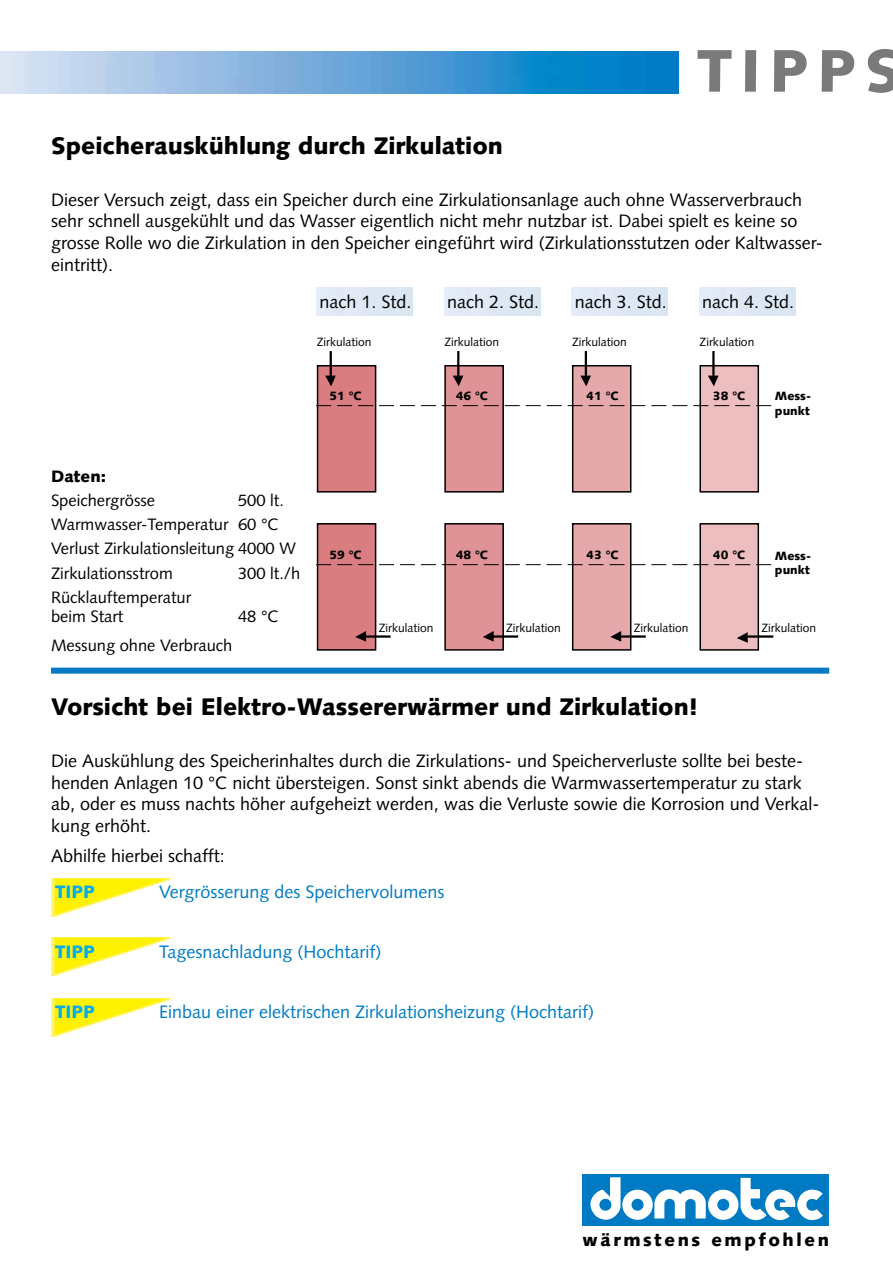
<style>
.page{position:relative;width:893px;height:1263px;background:#fff}
.page>*{position:absolute;margin:0;border:0;box-sizing:border-box;transform-origin:0 0}
.t1{font:900 60px "Syntax";letter-spacing:.145em;color:#797a7c}
.t2{font:900 24px "Syntax";color:#000}
.t3{font:18px/21.6px "Syntax";color:#000}
.t4{font:18px "Syntax";color:#007bc3}
.t5{font:900 18px "Syntax";letter-spacing:.145em;color:#000}
.t6{font:900 18px "Syntax";color:#00aeef}
.t7{font:16.5px/24px "Syntax";color:#000}
.t8{font:900 16.5px "Syntax";color:#000}
.t9{font:12px "Syntax";color:#000}
.t10{font:900 12px/14.4px "Syntax";color:#000}
</style>
<div class="page">
<img style="left:0;top:51px;width:679px;height:42px">
<div style="left:583px;top:1174px;width:246px;height:51px;background:#007ac2"></div>
<svg style="left:590px;top:1177px;width:233px;height:43px"></svg>
<img style="left:51px;top:878px;width:119px;height:38px">
<img style="left:51px;top:938px;width:119px;height:38px">
<img style="left:51px;top:998px;width:119px;height:38px">
<div style="left:318px;top:524px;width:58px;height:126px;background:#da7d81"></div>
<div style="left:317px;top:523px;width:59px;height:128px;border:2px solid #000"></div>
<hr style="left:360px;top:635px;width:31px;height:3px;background:#000">
<svg style="left:355px;top:631px;width:12px;height:11px"></svg>
<div style="left:700px;top:366px;width:58px;height:126px;background:#ecbec0"></div>
<div style="left:699px;top:365px;width:60px;height:128px;border:2px solid #000"></div>
<hr style="left:712px;top:351px;width:3px;height:30px;background:#000">
<svg style="left:708px;top:375px;width:11px;height:12px"></svg>
<div style="left:573px;top:366px;width:58px;height:126px;background:#e6a9ab"></div>
<div style="left:572px;top:365px;width:59px;height:128px;border:2px solid #000"></div>
<hr style="left:585px;top:351px;width:2px;height:30px;background:#000">
<svg style="left:580px;top:375px;width:11px;height:12px"></svg>
<div style="left:445px;top:366px;width:58px;height:126px;background:#e09396"></div>
<div style="left:444px;top:365px;width:60px;height:128px;border:2px solid #000"></div>
<hr style="left:457px;top:351px;width:2px;height:30px;background:#000">
<svg style="left:453px;top:375px;width:11px;height:12px"></svg>
<div style="left:318px;top:366px;width:58px;height:126px;background:#da7d81"></div>
<div style="left:317px;top:365px;width:59px;height:128px;border:2px solid #000"></div>
<hr style="left:330px;top:351px;width:2px;height:30px;background:#000">
<svg style="left:325px;top:375px;width:11px;height:12px"></svg>
<div style="left:700px;top:524px;width:58px;height:126px;background:#ecbec0"></div>
<div style="left:699px;top:523px;width:60px;height:128px;border:2px solid #000"></div>
<hr style="left:743px;top:635px;width:30px;height:3px;background:#000">
<div style="left:445px;top:524px;width:58px;height:126px;background:#e09396"></div>
<div style="left:444px;top:523px;width:60px;height:128px;border:2px solid #000"></div>
<hr style="left:488px;top:635px;width:30px;height:3px;background:#000">
<svg style="left:483px;top:631px;width:11px;height:11px"></svg>
<div style="left:573px;top:524px;width:58px;height:126px;background:#e6a9ab"></div>
<div style="left:572px;top:523px;width:59px;height:128px;border:2px solid #000"></div>
<hr style="left:615px;top:635px;width:31px;height:3px;background:#000">
<svg style="left:610px;top:631px;width:12px;height:11px"></svg>
<svg style="left:737px;top:632px;width:11px;height:11px"></svg>
<div style="left:51px;top:668px;width:778px;height:6px;background:#007bc3"></div>
<svg style="left:316px;top:405px;width:455px;height:1px"></svg>
<svg style="left:316px;top:564px;width:455px;height:1px"></svg>
<h1 class="t1" style="left:697px;top:35px;width:206px">TIPPS</h1>
<h2 class="t2" style="left:51px;top:131px;width:454px">Speicherauskühlung durch Zirkulation</h2>
<p class="t3" style="left:51px;top:189px;width:773px">Dieser Versuch zeigt, dass ein Speicher durch eine Zirkulationsanlage auch ohne Wasserverbrauch sehr schnell ausgekühlt und das Wasser eigentlich nicht mehr nutzbar ist. Dabei spielt es keine so grosse Rolle wo die Zirkulation in den Speicher eingeführt wird (Zirkulationsstutzen oder Kaltwasser&shy;eintritt).</p>
<p class="t3" style="left:320px;top:291px;width:94px">nach 1. Std.</p>
<p class="t3" style="left:447px;top:291px;width:94px">nach 2. Std.</p>
<p class="t3" style="left:575px;top:291px;width:94px">nach 3. Std.</p>
<p class="t3" style="left:702px;top:291px;width:94px">nach 4. Std.</p>
<p class="t9" style="left:317px;top:335px;width:56px">Zirkulation</p>
<p class="t9" style="left:444px;top:335px;width:56px">Zirkulation</p>
<p class="t9" style="left:572px;top:335px;width:56px">Zirkulation</p>
<p class="t9" style="left:700px;top:335px;width:56px">Zirkulation</p>
<p class="t10" style="left:329px;top:388px;width:34px">51 °C</p>
<p class="t10" style="left:456px;top:388px;width:34px">46 °C</p>
<p class="t10" style="left:586px;top:388px;width:34px">41 °C</p>
<p class="t10" style="left:713px;top:388px;width:34px">38 °C</p>
<p class="t10" style="left:775px;top:389px;width:38px">Mess&shy;punkt</p>
<p class="t8" style="left:51px;top:467px;width:57px">Daten:</p>
<p class="t7" style="left:51px;top:489px;width:106px">Speichergrösse</p>
<p class="t7" style="left:51px;top:489px;width:246px;text-indent:187px">500 lt.<br>Warmwasser-Temperatur 60 °C<br>Verlust Zirkulationsleitung 4000 W<br>Zirkulationsstrom</p>
<p class="t7" style="left:238px;top:561px;width:64px">300 lt./h</p>
<p class="t7" style="left:51px;top:587px;width:142px;line-height:19.8px">Rücklauftemperatur beim Start</p>
<p class="t7" style="left:238px;top:605px;width:42px">48 °C</p>
<p class="t7" style="left:51px;top:633px;width:183px">Messung ohne Verbrauch</p>
<p class="t10" style="left:329px;top:547px;width:34px">59 °C</p>
<p class="t10" style="left:456px;top:547px;width:34px">48 °C</p>
<p class="t10" style="left:586px;top:547px;width:34px">43 °C</p>
<p class="t10" style="left:713px;top:547px;width:34px">40 °C</p>
<p class="t10" style="left:775px;top:548px;width:38px">Mess&shy;punkt</p>
<p class="t9" style="left:379px;top:621px;width:56px">Zirkulation</p>
<p class="t9" style="left:506px;top:621px;width:56px">Zirkulation</p>
<p class="t9" style="left:634px;top:621px;width:56px">Zirkulation</p>
<p class="t9" style="left:761px;top:621px;width:56px">Zirkulation</p>
<h2 class="t2" style="left:51px;top:693px;width:649px">Vorsicht bei Elektro-Wassererwärmer und Zirkulation!</h2>
<p class="t3" style="left:51px;top:750px;width:770px">Die Auskühlung des Speicherinhaltes durch die Zirkulations- und Speicherverluste sollte bei beste&shy;henden Anlagen 10 °C nicht übersteigen. Sonst sinkt abends die Warmwassertemperatur zu stark ab, oder es muss nachts höher aufgeheizt werden, was die Verluste sowie die Korrosion und Verkal&shy;kung erhöht.</p>
<p class="t3" style="left:51px;top:845px;width:175px">Abhilfe hierbei schafft:</p>
<p class="t6" style="left:55px;top:881px;width:41px">TIPP</p>
<p class="t4" style="left:159px;top:881px;width:287px">Vergrösserung des Speichervolumens</p>
<p class="t6" style="left:55px;top:940px;width:41px">TIPP</p>
<p class="t4" style="left:159px;top:941px;width:224px">Tagesnachladung (Hochtarif)</p>
<p class="t6" style="left:55px;top:1001px;width:41px">TIPP</p>
<p class="t4" style="left:159px;top:1001px;width:437px">Einbau einer elektrischen Zirkulationsheizung (Hochtarif)</p>
<p class="t5" style="left:583px;top:1229px;width:248px">wärmstens empfohlen</p>
</div>
